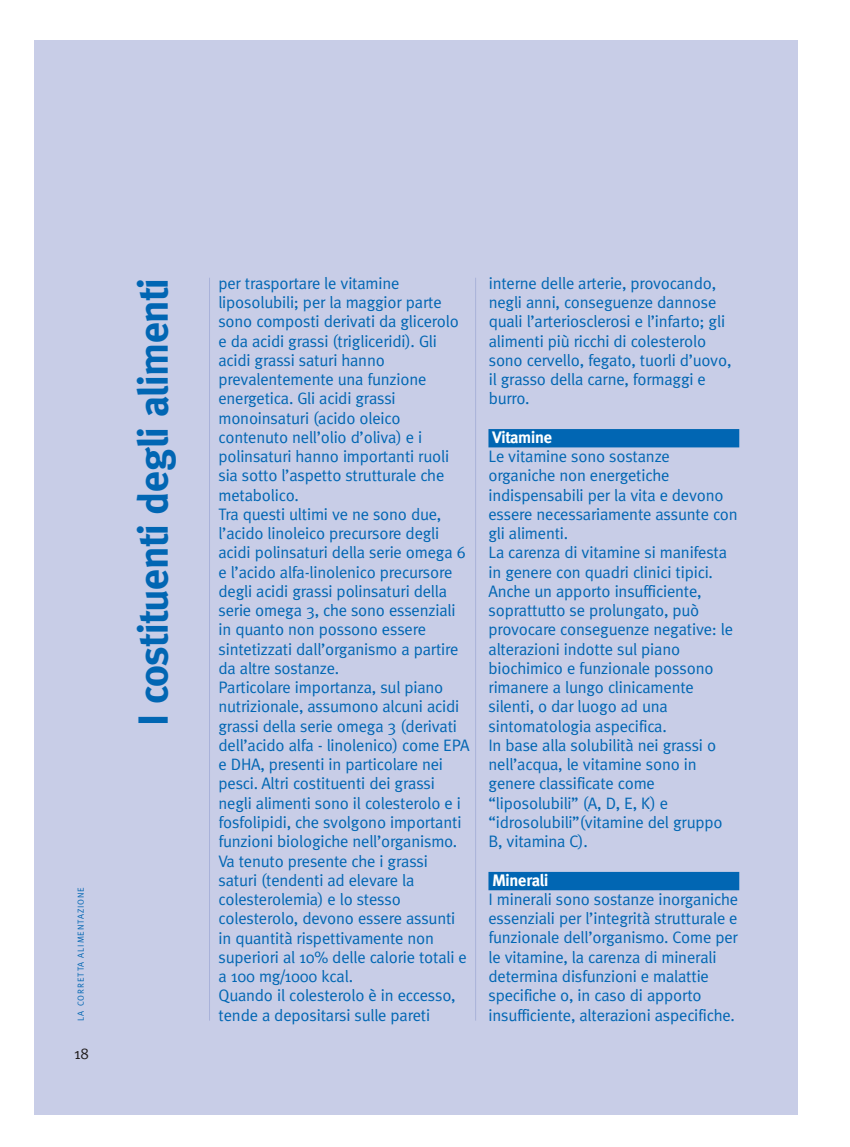
<style>
.page{position:relative;width:850px;height:1147px;background:#fff}
.page>*{position:absolute;margin:0;border:0;box-sizing:border-box;transform-origin:0 0}
.t1{font:700 42px "Meta";letter-spacing:-.01em;color:#0166b3}
.t2{font:16.62px/19.2px "Meta";letter-spacing:-.01em;color:#0166b3}
.t3{font:700 16.62px "Meta";letter-spacing:-.01em;color:#fff}
.t4{font:15.75px "Meta";color:#231f20}
.t5{font:8.75px "Meta";letter-spacing:.105em;color:#0166b3}
</style>
<div class="page">
<div style="left:34px;top:40px;width:763px;height:1074px;background:#c8cde7"></div>
<div style="left:488px;top:429px;width:250px;height:18px;background:#0166b3"></div>
<div style="left:488px;top:872px;width:250px;height:18px;background:#0166b3"></div>
<hr style="left:209px;top:278px;width:1px;height:742px;background:#a9b2d9">
<hr style="left:475px;top:278px;width:1px;height:742px;background:#a9b2d9">
<p class="t5" style="left:76px;top:1020px;width:135px;rotate:-90deg">LA CORRETTA ALIMENTAZIONE</p>
<p class="t4" style="left:74px;top:1044px;width:16px">18</p>
<h1 class="t1" style="left:129px;top:726px;width:450px;rotate:-90deg">I costituenti degli alimenti</h1>
<p class="t2" style="left:218px;top:273px;width:253px">per trasportare le vitamine liposolubili; per la maggior parte sono composti derivati da glicerolo e da acidi grassi (trigliceridi). Gli acidi grassi saturi hanno prevalentemente una funzione energetica. Gli acidi grassi monoinsaturi (acido oleico contenuto nell’olio d’oliva) e i polinsaturi hanno importanti ruoli sia sotto l’aspetto strutturale che metabolico.<br>Tra questi ultimi ve ne sono due, l’acido linoleico precursore degli acidi polinsaturi della serie omega 6 e l’acido alfa-linolenico precursore degli acidi grassi polinsaturi della serie omega 3, che sono essenziali in quanto non possono essere sintetizzati dall’organismo a partire da altre sostanze.<br>Particolare importanza, sul piano nutrizionale, assumono alcuni acidi grassi della serie omega 3 (derivati dell’acido alfa - linolenico) come EPA e DHA, presenti in particolare nei pesci. Altri costituenti dei grassi negli alimenti sono il colesterolo e i fosfolipidi, che svolgono importanti funzioni biologiche nell’organismo.<br>Va tenuto presente che i grassi saturi (tendenti ad elevare la colesterolemia) e lo stesso colesterolo, devono essere assunti in quantità rispettivamente non superiori al 10% delle calorie totali e a 100 mg/1000 kcal.<br>Quando il colesterolo è in eccesso, tende a depositarsi sulle pareti</p>
<p class="t2" style="left:488px;top:273px;width:244px">interne delle arterie, provocando, negli anni, conseguenze dannose quali l’arteriosclerosi e l’infarto; gli alimenti più ricchi di colesterolo sono cervello, fegato, tuorli d’uovo, il grasso della carne, formaggi e burro.</p>
<p class="t3" style="left:492px;top:427px;width:62px">Vitamine</p>
<p class="t2" style="left:488px;top:447px;width:251px">Le vitamine sono sostanze organiche non energetiche indispensabili per la vita e devono essere necessariamente assunte con gli alimenti.<br>La carenza di vitamine si manifesta in genere con quadri clinici tipici.<br>Anche un apporto insufficiente, soprattutto se prolungato, può provocare conseguenze negative: le alterazioni indotte sul piano biochimico e funzionale possono rimanere a lungo clinicamente silenti, o dar luogo ad una sintomatologia aspecifica.<br>In base alla solubilità nei grassi o nell’acqua, le vitamine sono in genere classificate come “liposolubili” (A, D, E, K) e “idrosolubili”(vitamine del gruppo<br>B, vitamina C).</p>
<p class="t3" style="left:492px;top:870px;width:57px">Minerali</p>
<p class="t2" style="left:488px;top:889px;width:251px">I minerali sono sostanze inorganiche essenziali per l’integrità strutturale e funzionale dell’organismo. Come per le vitamine, la carenza di minerali determina disfunzioni e malattie specifiche o, in caso di apporto insufficiente, alterazioni aspecifiche.</p>
</div>
